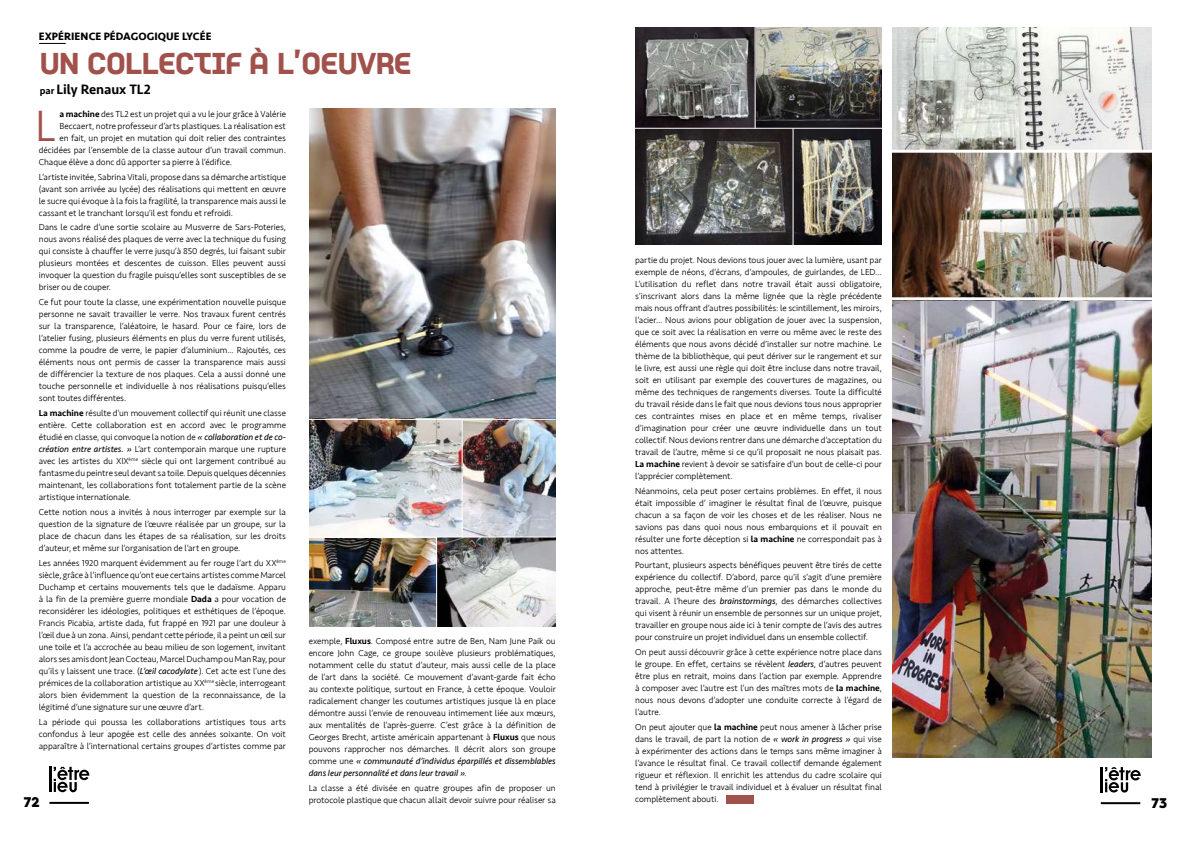
<style>
.page{position:relative;width:1191px;height:842px;background:#fff}
.page>*{position:absolute;margin:0;border:0;box-sizing:border-box;transform-origin:0 0}
.t1{font:300 45px "Seravek";color:#a1514b}
.t2{font:700 30px "Idealista";letter-spacing:-.02em;color:#a1514b}
.t3{font:500 14px "Seravek";letter-spacing:-.01em;color:#000}
.t4{font:900 14px "Filson Pro";color:#000;scale:.9 1}
.t5{font:700 11px "Seravek";letter-spacing:.005em;color:#000}
.t6{font:300 9px/12px "Seravek";letter-spacing:-.005em;color:#000;text-align:justify}
.s1{font-weight:500}
.s2{font-size:10px}
.s3{font-weight:400;font-style:italic}
</style>
<div class="page">
<hr style="left:49px;top:802px;width:40px;height:2px;background:#000">
<hr style="left:49px;top:767px;width:3px;height:25px;background:#000">
<svg style="left:54px;top:767px;width:35px;height:25px"></svg>
<hr style="left:1100px;top:802px;width:40px;height:2px;background:#000">
<hr style="left:1100px;top:767px;width:3px;height:25px;background:#000">
<svg style="left:1105px;top:767px;width:35px;height:25px"></svg>
<img style="left:892px;top:27px;width:259px;height:730px">
<div style="left:726px;top:795px;width:27px;height:9px;background:#a1514b"></div>
<img style="left:635px;top:27px;width:247px;height:218px">
<img style="left:309px;top:108px;width:247px;height:518px">
<svg style="left:39px;top:43px;width:27px;height:1px"></svg>
<hr style="left:632px;top:128px;width:253px;height:1px;background:#fff">
<hr style="left:303px;top:419px;width:253px;height:1px;background:#fff">
<hr style="left:303px;top:536px;width:253px;height:1px;background:#fff">
<hr style="left:889px;top:150px;width:265px;height:3px;background:#fff">
<hr style="left:889px;top:297px;width:265px;height:3px;background:#fff">
<hr style="left:792px;top:128px;width:1px;height:120px;background:#fff">
<hr style="left:436px;top:537px;width:1px;height:121px;background:#fff">
<hr style="left:461px;top:419px;width:1px;height:118px;background:#fff">
<hr style="left:754px;top:9px;width:1px;height:120px;background:#fff">
<p class="t5" style="left:39px;top:27px;width:174px">EXPÉRIENCE PÉDAGOGIQUE LYCÉE</p>
<h2 class="t2" style="left:40px;top:41px;width:373px">UN COLLECTIF À L’OEUVRE</h2>
<h1 class="t1" style="left:35px;top:99px;width:22px">L</h1>
<p class="t6" style="left:59px;top:108px;width:228px"><span class="s1">a machine</span> des TL2 est un projet qui a vu le jour grâce à Valérie</p>
<h3 class="t3" style="left:40px;top:81px;width:113px"><span class="s2">par</span> Lily Renaux TL2</h3>
<p class="t6" style="left:59px;top:120px;width:228px">Beccaert, notre professeur d’arts plastiques. La réalisation est</p>
<p class="t6" style="left:59px;top:132px;width:228px">en fait, un projet en mutation qui doit relier des contraintes</p>
<p class="t6" style="left:39px;top:144px;width:249px">décidées par l’ensemble de la classe autour d’un travail commun.</p>
<p class="t6" style="left:39px;top:156px;width:195px">Chaque élève a donc dû apporter sa pierre à l’édifice.</p>
<p class="t6" style="left:39px;top:171px;width:249px">L’artiste invitée, Sabrina Vitali, propose dans sa démarche artistique (avant son arrivée au lycée) des réalisations qui mettent en œuvre le sucre qui évoque à la fois la fragilité, la transparence mais aussi le cassant et le tranchant lorsqu’il est fondu et refroidi.</p>
<p class="t6" style="left:39px;top:222px;width:249px">Dans le cadre d’une sortie scolaire au Musverre de Sars-Poteries, nous avons réalisé des plaques de verre avec la technique du fusing qui consiste à chauffer le verre jusqu’à 850 degrés, lui faisant subir plusieurs montées et descentes de cuisson. Elles peuvent aussi invoquer la question du fragile puisqu’elles sont susceptibles de se briser ou de couper.</p>
<p class="t6" style="left:39px;top:296px;width:249px">Ce fut pour toute la classe, une expérimentation nouvelle puisque personne ne savait travailler le verre. Nos travaux furent centrés sur la transparence, l’aléatoire, le hasard. Pour ce faire, lors de l’atelier fusing, plusieurs éléments en plus du verre furent utilisés, comme la poudre de verre, le papier d’aluminium... Rajoutés, ces éléments nous ont permis de casser la transparence mais aussi de différencier la texture de nos plaques. Cela a aussi donné une touche personnelle et individuelle à nos réalisations puisqu’elles sont toutes différentes.</p>
<p class="t6" style="left:39px;top:407px;width:249px"><span class="s1">La machine</span> résulte d’un mouvement collectif qui réunit une classe entière. Cette collaboration est en accord avec le programme étudié en classe, qui convoque la notion de <span class="s3">« collaboration et de co&shy;création entre artistes. »</span> L’art contemporain marque une rupture avec les artistes du XIX<sup>ème</sup> siècle qui ont largement contribué au fantasme du peintre seul devant sa toile. Depuis quelques décennies maintenant, les collaborations font totalement partie de la scène artistique internationale.</p>
<p class="t6" style="left:39px;top:506px;width:249px">Cette notion nous a invités à nous interroger par exemple sur la question de la signature de l’œuvre réalisée par un groupe, sur la place de chacun dans les étapes de sa réalisation, sur les droits d’auteur, et même sur l’organisation de l’art en groupe.</p>
<p class="t6" style="left:39px;top:557px;width:249px">Les années 1920 marquent évidemment au fer rouge l’art du XX<sup>ème </sup>siècle, grâce à l’influence qu’ont eue certains artistes comme Marcel Duchamp et certains mouvements tels que le dadaïsme. Apparu à la fin de la première guerre mondiale <span class="s1">Dada</span> a pour vocation de reconsidérer les idéologies, politiques et esthétiques de l’époque.<br>Francis Picabia, artiste dada, fut frappé en 1921 par une douleur à l’œil due à un zona. Ainsi, pendant cette période, il a peint un œil sur une toile et l’a accrochée au beau milieu de son logement, invitant alors ses amis dont Jean Cocteau, Marcel Duchamp ou Man Ray, pour qu’ils y laissent une trace. (<span class="s3">L’œil cacodylate</span> ). Cet acte est l’une des prémices de la collaboration artistique au XX<sup>ème</sup> siècle, interrogeant alors bien évidemment la question de la reconnaissance, de la légitimé d’une signature sur une œuvre d’art.</p>
<p class="t6" style="left:39px;top:716px;width:249px">La période qui poussa les collaborations artistiques tous arts confondus à leur apogée est celle des années soixante. On voit apparaître à l’international certains groupes d’artistes comme par</p>
<p class="t6" style="left:635px;top:254px;width:248px">partie du projet. Nous devions tous jouer avec la lumière, usant par exemple de néons, d’écrans, d’ampoules, de guirlandes, de LED… L’utilisation du reflet dans notre travail était aussi obligatoire, s’inscrivant alors dans la même lignée que la règle précédente mais nous offrant d’autres possibilités: le scintillement, les miroirs, l’acier... Nous avions pour obligation de jouer avec la suspension, que ce soit avec la réalisation en verre ou même avec le reste des éléments que nous avons décidé d’installer sur notre machine. Le thème de la bibliothèque, qui peut dériver sur le rangement et sur le livre, est aussi une règle qui doit être incluse dans notre travail, soit en utilisant par exemple des couvertures de magazines, ou même des techniques de rangements diverses. Toute la difficulté du travail réside dans le fait que nous devions tous nous approprier ces contraintes mises en place et en même temps, rivaliser d’imagination pour créer une œuvre individuelle dans un tout collectif. Nous devions rentrer dans une démarche d’acceptation du travail de l’autre, même si ce qu’il proposait ne nous plaisait pas.<br><span class="s1">La machine</span> revient à devoir se satisfaire d’un bout de celle-ci pour l’apprécier complètement.</p>
<p class="t6" style="left:635px;top:485px;width:248px">Néanmoins, cela peut poser certains problèmes. En effet, il nous était impossible d’ imaginer le résultat final de l’œuvre, puisque chacun a sa façon de voir les choses et de les réaliser. Nous ne savions pas dans quoi nous nous embarquions et il pouvait en résulter une forte déception si <span class="s1">la machine</span> ne correspondait pas à nos attentes.</p>
<p class="t6" style="left:635px;top:560px;width:248px">Pourtant, plusieurs aspects bénéfiques peuvent être tirés de cette expérience du collectif. D’abord, parce qu’il s’agit d’une première approche, peut-être même d’un premier pas dans le monde du travail. A l’heure des <span class="s3">brainstormings</span>, des démarches collectives qui visent à réunir un ensemble de personnes sur un unique projet, travailler en groupe nous aide ici à tenir compte de l’avis des autres pour construire un projet individuel dans un ensemble collectif.</p>
<p class="t6" style="left:635px;top:646px;width:248px">On peut aussi découvrir grâce à cette expérience notre place dans le groupe. En effet, certains se révèlent <span class="s3">leaders</span>, d’autres peuvent être plus en retrait, moins dans l’action par exemple. Apprendre à composer avec l’autre est l’un des maîtres mots de <span class="s1">la machine</span>, nous nous devons d’adopter une conduite correcte à l’égard de l’autre.</p>
<p class="t6" style="left:635px;top:721px;width:248px">On peut ajouter que <span class="s1">la machine</span> peut nous amener à lâcher prise dans le travail, de part la notion de <span class="s3">« work in progress »</span> qui vise à expérimenter des actions dans le temps sans même imaginer à l’avance le résultat final. Ce travail collectif demande également rigueur et réflexion. Il enrichit les attendus du cadre scolaire qui tend à privilégier le travail individuel et à évaluer un résultat final complètement abouti.</p>
<p class="t6" style="left:309px;top:635px;width:249px">exemple, <span class="s1">Fluxus</span>. Composé entre autre de Ben, Nam June Paik ou encore John Cage, ce groupe soulève plusieurs problématiques, notamment celle du statut d’auteur, mais aussi celle de la place de l’art dans la société. Ce mouvement d’avant-garde fait écho au contexte politique, surtout en France, à cette époque. Vouloir radicalement changer les coutumes artistiques jusque là en place démontre aussi l’envie de renouveau intimement liée aux mœurs, aux mentalités de l’après-guerre. C’est grâce à la définition de Georges Brecht, artiste américain appartenant à <span class="s1">Fluxus</span> que nous pouvons rapprocher nos démarches. Il décrit alors son groupe comme une <span class="s3">« communauté d’individus éparpillés et dissemblables dans leur personnalité et dans leur travail »</span>.</p>
<p class="t6" style="left:309px;top:782px;width:249px">La classe a été divisée en quatre groupes afin de proposer un protocole plastique que chacun allait devoir suivre pour réaliser sa</p>
<h3 class="t4" style="left:24px;top:795px;width:19px">72</h3>
<h3 class="t4" style="left:1151px;top:795px;width:19px">73</h3>
</div>
